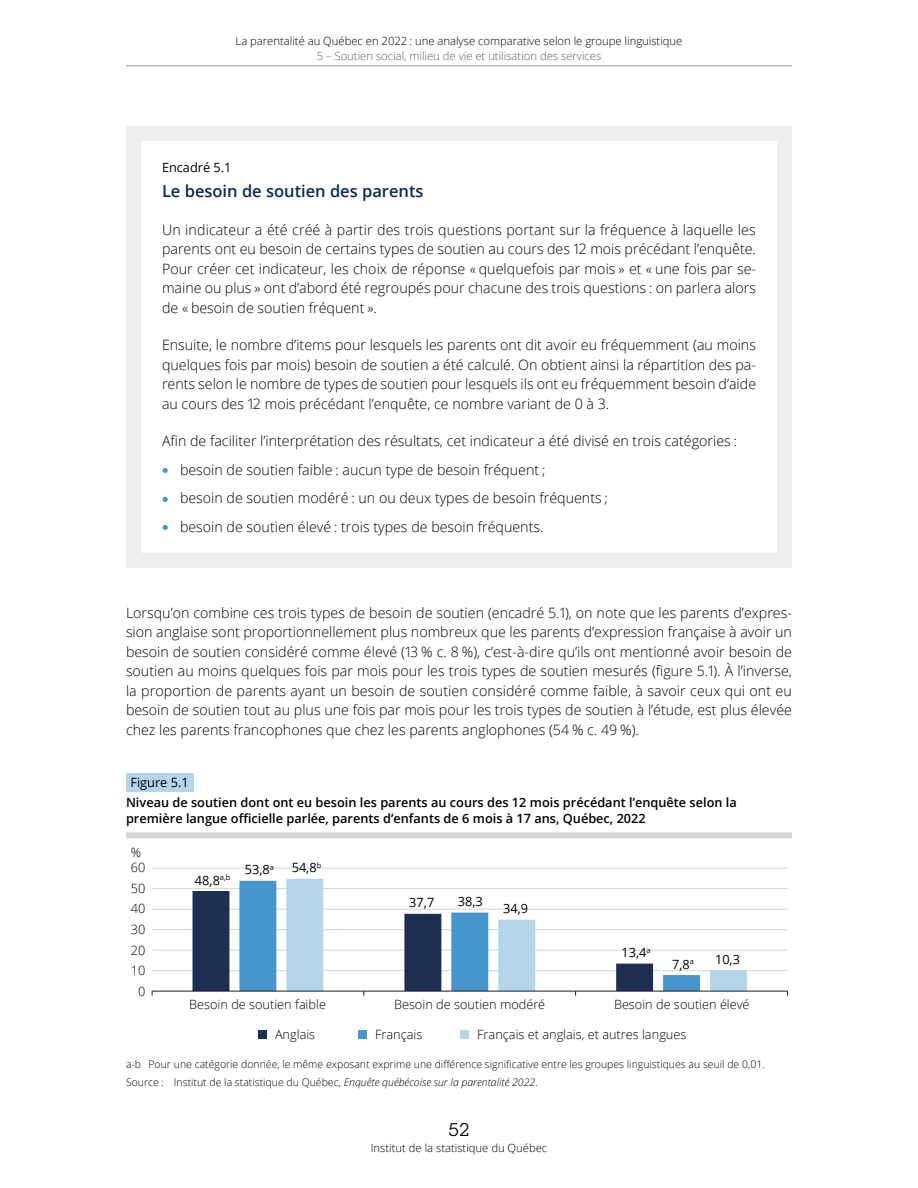
<style>
.page{position:relative;width:918px;height:1188px;background:#fff}
.page>*{position:absolute;margin:0;border:0;box-sizing:border-box;transform-origin:0 0}
.t1{font:18px "Lubalin Graph Std";color:#000}
.t2{font:600 16.5px "Open Sans";color:#052b56}
.t3{font:300 14.25px/19.5px "Open Sans";color:#000;text-align:justify}
.t4{font:600 12.75px/16.5px "Open Sans";color:#000}
.t5{font:300 12.75px "Open Sans";color:#000}
.t6{font:12.75px "Open Sans";color:#000}
.t7{font:300 11.25px "Open Sans";color:#000}
.t8{font:300 11.25px "Open Sans";color:#5f6060}
.t9{font:300 10.5px/18px "Open Sans";color:#000}
.s1{font-style:italic}
</style>
<div class="page">
<hr style="left:126px;top:66px;width:666px;height:1px;background:#969798">
<div style="left:126px;top:126px;width:666px;height:442px;border:15px solid #edeeee"></div>
<div style="left:126px;top:773px;width:67px;height:19px;background:#b5d5ea"></div>
<div style="left:126px;top:832px;width:666px;height:6px;background:#d4d5d5"></div>
<div style="left:258px;top:1030px;width:9px;height:9px;background:#1c2e52"></div>
<div style="left:358px;top:1030px;width:9px;height:9px;background:#4696cb"></div>
<div style="left:460px;top:1030px;width:9px;height:9px;background:#b5d5ea"></div>
<hr style="left:152px;top:868px;width:636px;height:1px;background:#d4d5d5">
<hr style="left:152px;top:888px;width:636px;height:1px;background:#d4d5d5">
<hr style="left:152px;top:909px;width:636px;height:1px;background:#d4d5d5">
<hr style="left:152px;top:929px;width:636px;height:1px;background:#d4d5d5">
<hr style="left:152px;top:950px;width:636px;height:1px;background:#d4d5d5">
<hr style="left:152px;top:970px;width:636px;height:1px;background:#d4d5d5">
<svg style="left:193px;top:891px;width:46px;height:100px;fill:#1c2e52"></svg>
<svg style="left:239px;top:881px;width:47px;height:110px;fill:#4696cb"></svg>
<svg style="left:286px;top:879px;width:461px;height:112px"></svg>
<hr style="left:152px;top:991px;width:636px;height:1px;background:#1d1d1b">
<p class="t7" style="left:236px;top:33px;width:448px">La parentalité au Québec en 2022 : une analyse comparative selon le groupe linguistique</p>
<p class="t8" style="left:317px;top:48px;width:286px">5 – Soutien social, milieu de vie et utilisation des services</p>
<p class="t6" style="left:162px;top:158px;width:71px">Encadré 5.1</p>
<p class="t2" style="left:162px;top:180px;width:263px">Le besoin de soutien des parents</p>
<p class="t3" style="left:162px;top:219px;width:596px">Un indicateur a été créé à partir des trois questions portant sur la fréquence à laquelle les parents ont eu besoin de certains types de soutien au cours des 12 mois précédant l’enquête.<br>Pour créer cet indicateur, les choix de réponse « quelquefois par mois » et « une fois par se&shy;maine ou plus » ont d’abord été regroupés pour chacune des trois questions : on parlera alors de « besoin de soutien fréquent ».</p>
<p class="t3" style="left:162px;top:335px;width:596px">Ensuite, le nombre d’items pour lesquels les parents ont dit avoir eu fréquemment (au moins quelques fois par mois) besoin de soutien a été calculé. On obtient ainsi la répartition des pa&shy;rents selon le nombre de types de soutien pour lesquels ils ont eu fréquemment besoin d’aide au cours des 12 mois précédant l’enquête, ce nombre variant de 0 à 3.</p>
<p class="t3" style="left:180px;top:426px;width:559px;line-height:28.5px;text-align:left;text-indent:-18px">Afin de faciliter l’interprétation des résultats, cet indicateur a été divisé en trois catégories : besoin de soutien faible : aucun type de besoin fréquent ;<br>besoin de soutien modéré : un ou deux types de besoin fréquents ;<br>besoin de soutien élevé : trois types de besoin fréquents.</p>
<p class="t3" style="left:126px;top:602px;width:668px">Lorsqu’on combine ces trois types de besoin de soutien (encadré 5.1), on note que les parents d’expres&shy;sion anglaise sont proportionnellement plus nombreux que les parents d’expression française à avoir un besoin de soutien considéré comme élevé (13 % c. 8 %), c’est-à-dire qu’ils ont mentionné avoir besoin de soutien au moins quelques fois par mois pour les trois types de soutien mesurés (figure 5.1). À l’inverse, la proportion de parents ayant un besoin de soutien considéré comme faible, à savoir ceux qui ont eu besoin de soutien tout au plus une fois par mois pour les trois types de soutien à l’étude, est plus élevée chez les parents francophones que chez les parents anglophones (54 % c. 49 %).</p>
<p class="t6" style="left:130px;top:774px;width:60px">Figure 5.1</p>
<p class="t4" style="left:126px;top:794px;width:612px">Niveau de soutien dont ont eu besoin les parents au cours des 12 mois précédant l’enquête selon la première langue officielle parlée, parents d’enfants de 6 mois à 17 ans, Québec, 2022</p>
<p class="t5" style="left:131px;top:844px;width:12px">%</p>
<p class="t5" style="left:131px;top:859px;width:16px">60</p>
<p class="t5" style="left:131px;top:879px;width:16px">50</p>
<p class="t5" style="left:131px;top:900px;width:16px">40</p>
<p class="t5" style="left:131px;top:921px;width:16px">30</p>
<p class="t5" style="left:131px;top:941px;width:16px">20</p>
<p class="t5" style="left:131px;top:962px;width:16px">10</p>
<p class="t5" style="left:138px;top:982px;width:9px">0</p>
<p class="t6" style="left:195px;top:871px;width:37px">48,8<sup>a,b</sup></p>
<p class="t6" style="left:245px;top:861px;width:31px">53,8<sup>a</sup></p>
<p class="t6" style="left:292px;top:859px;width:31px">54,8<sup>b</sup></p>
<p class="t6" style="left:409px;top:894px;width:27px">37,7</p>
<p class="t6" style="left:458px;top:893px;width:27px">38,3</p>
<p class="t6" style="left:503px;top:900px;width:27px">34,9</p>
<p class="t6" style="left:622px;top:944px;width:31px">13,4<sup>a</sup></p>
<p class="t6" style="left:672px;top:955px;width:23px">7,8<sup>a</sup></p>
<p class="t6" style="left:715px;top:950px;width:27px">10,3</p>
<p class="t5" style="left:189px;top:996px;width:138px">Besoin de soutien faible</p>
<p class="t5" style="left:394px;top:996px;width:153px">Besoin de soutien modéré</p>
<p class="t5" style="left:614px;top:996px;width:137px">Besoin de soutien élevé</p>
<p class="t5" style="left:275px;top:1026px;width:42px">Anglais</p>
<p class="t5" style="left:375px;top:1026px;width:49px">Français</p>
<p class="t5" style="left:477px;top:1026px;width:211px">Français et anglais, et autres langues</p>
<p class="t9" style="left:126px;top:1055px;width:640px">a-b Pour une catégorie donnée, le même exposant exprime une différence significative entre les groupes linguistiques au seuil de 0,01.<br>Source : Institut de la statistique du Québec, <span class="s1">Enquête québécoise sur la parentalité 2022</span>.</p>
<p class="t1" style="left:449px;top:1118px;width:22px">52</p>
<p class="t7" style="left:371px;top:1140px;width:178px">Institut de la statistique du Québec</p>
</div>
